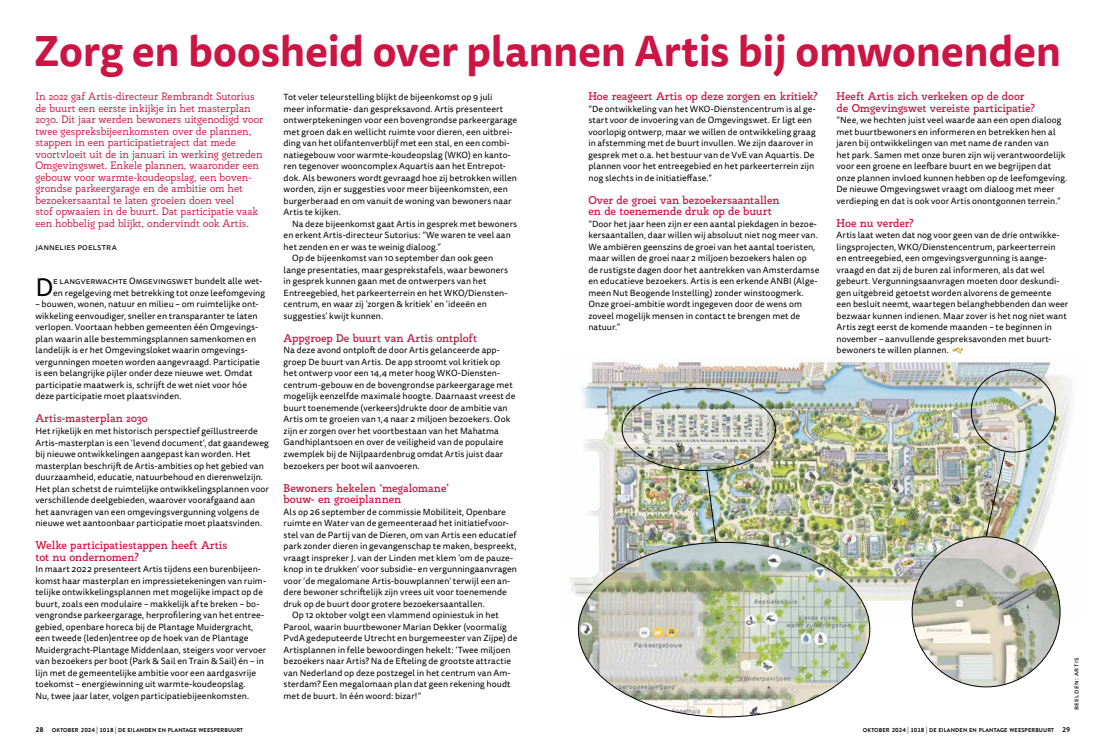
<style>
.page{position:relative;width:1106px;height:752px;background:#fff}
.page>*{position:absolute;margin:0;border:0;box-sizing:border-box;transform-origin:0 0}
.t1{font:700 42.2px "Tisa Sans Pro";letter-spacing:-.01em;color:#cb1544}
.t2{font:25.4px "Tisa Sans Pro";color:#000}
.t3{font:700 11px/11.5px "Rogliano";letter-spacing:-.01em;color:#cb1544}
.t4{font:10.5px/11.5px "Rogliano";color:#cb1544}
.t5{font:8.9px/11.5px "Tisa Sans Pro";letter-spacing:.005em;color:#000}
.t6{font:7px "Tisa Sans Pro";letter-spacing:.075em;color:#000}
.t7{font:700 5.6px "Brandon Grotesque";letter-spacing:.025em;color:#000}
.s1{font-size:7px}
.s2{font-size:6px}
</style>
<div class="page">
<svg style="left:952px;top:347px;width:10px;height:6px"></svg>
<img style="left:570px;top:357px;width:502px;height:260px">
<img style="left:578px;top:542px;width:291px;height:174px">
<svg style="left:705px;top:469px;width:12px;height:74px"></svg>
<img style="left:912px;top:536px;width:148px;height:149px">
<img style="left:984px;top:451px;width:22px;height:86px">
<h1 class="t1" style="left:34px;top:20px;width:1028px">Zorg en boosheid over plannen Artis bij omwonenden</h1>
<p class="t4" style="left:35px;top:90px;width:229px">In 2022 gaf Artis-directeur Rembrandt Sutorius de buurt een eerste inkijkje in het masterplan 2030. Dit jaar werden bewoners uitgenodigd voor twee gespreksbijeenkomsten over de plannen, stappen in een participatietraject dat mede voortvloeit uit de in januari in werking getreden Omgevingswet. Enkele plannen, waaronder een gebouw voor warmte-koudeopslag, een boven&shy;grondse parkeergarage en de ambitie om het bezoekersaantal te laten groeien doen veel<br>stof opwaaien in de buurt. Dat participatie vaak een hobbelig pad blijkt, ondervindt ook Artis.</p>
<p class="t5" style="left:35px;top:241px;width:83px">jannelies poelstra</p>
<h2 class="t2" style="left:35px;top:270px;width:19px">D</h2>
<p class="t5" style="left:53px;top:275px;width:213px">e langverwachte Omgevingswet bundelt alle wet&shy;en regelgeving met betrekking tot onze leefomgeving</p>
<p class="t5" style="left:35px;top:298px;width:226px">– bouwen, wonen, natuur en milieu – om ruimtelijke ont&shy;wikkeling eenvoudiger, sneller en transparanter te laten verlopen. Voortaan hebben gemeenten één Omgevings&shy;plan waarin alle bestemmingsplannen samenkomen en landelijk is er het Omgevingsloket waarin omgevings&shy;vergunningen moeten worden aangevraagd. Participatie is een belangrijke pijler onder deze nieuwe wet. Omdat participatie maatwerk is, schrijft de wet niet voor hóe deze participatie moet plaatsvinden.</p>
<p class="t3" style="left:35px;top:412px;width:114px">Artis-masterplan 2030</p>
<p class="t5" style="left:35px;top:425px;width:235px">Het rijkelijk en met historisch perspectief geïllustreerde Artis-masterplan is een ‘levend document’, dat gaandeweg bij nieuwe ontwikkelingen aangepast kan worden. Het masterplan beschrijft de Artis-ambities op het gebied van duurzaamheid, educatie, natuurbehoud en dierenwelzijn.<br>Het plan schetst de ruimtelijke ontwikkelingsplannen voor verschillende deelgebieden, waarover voorafgaand aan het aanvragen van een omgevingsvergunning volgens de nieuwe wet aantoonbaar participatie moet plaatsvinden.</p>
<p class="t3" style="left:35px;top:539px;width:193px">Welke participatiestappen heeft Artis tot nu ondernomen?</p>
<p class="t5" style="left:35px;top:563px;width:232px">In maart 2022 presenteert Artis tijdens een burenbijeen&shy;komst haar masterplan en impressietekeningen van ruim&shy;telijke ontwikkelingsplannen met mogelijke impact op de buurt, zoals een modulaire – makkelijk af te breken – bo&shy;vengrondse parkeergarage, herprofilering van het entree&shy;gebied, openbare horeca bij de Plantage Muidergracht, een tweede (leden)entree op de hoek van de Plantage Muidergracht-Plantage Middenlaan, steigers voor vervoer van bezoekers per boot (Park &amp; Sail en Train &amp; Sail) én – in lijn met de gemeentelijke ambitie voor een aardgasvrije toekomst – energiewinning uit warmte-koudeopslag.<br>Nu, twee jaar later, volgen participatiebijeenkomsten.</p>
<p class="t5" style="left:283px;top:91px;width:235px">Tot veler teleurstelling blijkt de bijeenkomst op 9 juli<br>meer informatie- dan gespreksavond. Artis presenteert ontwerptekeningen voor een bovengrondse parkeergarage met groen dak en wellicht ruimte voor dieren, een uitbrei&shy;ding van het olifantenverblijf met een stal, en een combi&shy;natiegebouw voor warmte-koudeopslag (WKO) en kanto&shy;ren tegenover wooncomplex Aquartis aan het Entrepot--- dok. Als bewoners wordt gevraagd hoe zij betrokken willen worden, zijn er suggesties voor meer bijeenkomsten, een burgerberaad en om vanuit de woning van bewoners naar Artis te kijken.</p>
<p class="t5" style="left:292px;top:218px;width:227px">Na deze bijeenkomst gaat Artis in gesprek met bewoners</p>
<p class="t5" style="left:283px;top:229px;width:229px">en erkent Artis-directeur Sutorius: “We waren te veel aan</p>
<p class="t5" style="left:283px;top:241px;width:159px">het zenden en er was te weinig dialoog.”</p>
<p class="t5" style="left:292px;top:252px;width:203px">Op de bijeenkomst van 10 september dan ook geen</p>
<p class="t5" style="left:283px;top:264px;width:226px">lange presentaties, maar gesprekstafels, waar bewoners</p>
<p class="t5" style="left:283px;top:275px;width:204px">in gesprek kunnen gaan met de ontwerpers van het</p>
<p class="t5" style="left:283px;top:287px;width:225px">Entreegebied, het parkeerterrein en het WKO/Diensten-</p>
<p class="t5" style="left:283px;top:298px;width:205px">centrum, en waar zij ‘zorgen &amp; kritiek’ en ‘ideeën en</p>
<p class="t5" style="left:283px;top:310px;width:101px">suggesties’ kwijt kunnen.</p>
<p class="t3" style="left:283px;top:332px;width:195px">Appgroep De buurt van Artis ontploft</p>
<p class="t5" style="left:283px;top:344px;width:233px">Na deze avond ontploft de door Artis gelanceerde app&shy;groep De buurt van Artis. De app stroomt vol kritiek op het ontwerp voor een 14,4 meter hoog WKO-Diensten&shy;centrum-gebouw en de bovengrondse parkeergarage met mogelijk eenzelfde maximale hoogte. Daarnaast vreest de buurt toenemende (verkeers)drukte door de ambitie van Artis om te groeien van 1,4 naar 2 miljoen bezoekers. Ook zijn er zorgen over het voortbestaan van het Mahatma Gandhiplantsoen en over de veiligheid van de populaire zwemplek bij de Nijlpaardenbrug omdat Artis juist daar bezoekers per boot wil aanvoeren.</p>
<p class="t3" style="left:283px;top:481px;width:167px">Bewoners hekelen ‘megalomane’ bouw- en groeiplannen</p>
<p class="t5" style="left:283px;top:505px;width:224px">Als op 26 september de commissie Mobiliteit, Openbare</p>
<p class="t5" style="left:283px;top:517px;width:227px">ruimte en Water van de gemeenteraad het initiatiefvoor-</p>
<p class="t5" style="left:283px;top:528px;width:235px">stel van de Partij van de Dieren, om van Artis een educatief</p>
<p class="t5" style="left:283px;top:540px;width:234px">park zonder dieren in gevangenschap te maken, bespreekt,</p>
<p class="t5" style="left:283px;top:551px;width:231px">vraagt inspreker J. van der Linden met klem ‘om de pauze-</p>
<p class="t5" style="left:283px;top:563px;width:235px">knop in te drukken’ voor subsidie- en vergunningaanvragen</p>
<p class="t5" style="left:283px;top:574px;width:228px">voor ‘de megalomane Artis-bouwplannen' terwijl een an-</p>
<p class="t5" style="left:283px;top:586px;width:225px">dere bewoner schriftelijk zijn vrees uit voor toenemende</p>
<p class="t5" style="left:283px;top:597px;width:203px">druk op de buurt door grotere bezoekersaantallen.</p>
<p class="t5" style="left:292px;top:609px;width:208px">Op 12 oktober volgt een vlammend opiniestuk in het</p>
<p class="t5" style="left:283px;top:620px;width:224px">Parool, waarin buurtbewoner Marian Dekker (voormalig</p>
<p class="t5" style="left:283px;top:632px;width:235px">PvdA gedeputeerde Utrecht en burgemeester van Zijpe) de</p>
<p class="t5" style="left:283px;top:643px;width:228px">Artisplannen in felle bewoordingen hekelt: ‘Twee miljoen</p>
<p class="t5" style="left:283px;top:655px;width:229px">bezoekers naar Artis? Na de Efteling de grootste attractie</p>
<p class="t5" style="left:283px;top:666px;width:228px">van Nederland op deze postzegel in het centrum van Am-</p>
<p class="t5" style="left:283px;top:678px;width:228px">sterdam? Een megalomaan plan dat geen rekening houdt</p>
<p class="t5" style="left:283px;top:689px;width:139px">met de buurt. In één woord: bizar!”</p>
<p class="t3" style="left:588px;top:90px;width:231px">Hoe reageert Artis op deze zorgen en kritiek?</p>
<p class="t5" style="left:588px;top:103px;width:229px">“De ontwikkeling van het WKO-Dienstencentrum is al ge&shy;start voor de invoering van de Omgevingswet. Er ligt een voorlopig ontwerp, maar we willen de ontwikkeling graag in afstemming met de buurt invullen. We zijn daarover in gesprek met o.a. het bestuur van de VvE van Aquartis. De plannen voor het entreegebied en het parkeerterrein zijn nog slechts in de initiatieffase.”</p>
<p class="t3" style="left:588px;top:194px;width:193px">Over de groei van bezoekersaantallen en de toenemende druk op de buurt</p>
<p class="t5" style="left:588px;top:218px;width:232px">“Door het jaar heen zijn er een aantal piekdagen in bezoe&shy;kersaantallen, daar willen wij absoluut niet nog meer van.<br>We ambiëren geenszins de groei van het aantal toeristen, maar willen de groei naar 2 miljoen bezoekers halen op<br>de rustigste dagen door het aantrekken van Amsterdamse en educatieve bezoekers. Artis is een erkende ANBI (Alge&shy;meen Nut Beogende Instelling) zonder winstoogmerk.<br>Onze groei-ambitie wordt ingegeven door de wens om zoveel mogelijk mensen in contact te brengen met de natuur.”</p>
<p class="t3" style="left:836px;top:90px;width:200px">Heeft Artis zich verkeken op de door de Omgevingswet vereiste participatie?</p>
<p class="t5" style="left:836px;top:114px;width:232px">“Nee, we hechten juist veel waarde aan een open dialoog met buurtbewoners en informeren en betrekken hen al jaren bij ontwikkelingen van met name de randen van<br>het park. Samen met onze buren zijn wij verantwoordelijk voor een groene en leefbare buurt en we begrijpen dat onze plannen invloed kunnen hebben op de leefomgeving.<br>De nieuwe Omgevingswet vraagt om dialoog met meer verdieping en dat is ook voor Artis onontgonnen terrein.”</p>
<p class="t3" style="left:836px;top:217px;width:79px">Hoe nu verder?</p>
<p class="t5" style="left:836px;top:229px;width:233px">Artis laat weten dat nog voor geen van de drie ontwikke&shy;lingsprojecten, WKO/Dienstencentrum, parkeerterrein<br>en entreegebied, een omgevingsvergunning is aange&shy;vraagd en dat zij de buren zal informeren, als dat wel gebeurt. Vergunningsaanvragen moeten door deskundi&shy;gen uitgebreid getoetst worden alvorens de gemeente een besluit neemt, waartegen belanghebbenden dan weer bezwaar kunnen indienen. Maar zover is het nog niet want Artis zegt eerst de komende maanden – te beginnen in november – aanvullende gespreksavonden met buurt&shy;bewoners te willen plannen.</p>
<p class="t6" style="left:1071px;top:710px;width:54px;rotate:-90deg">beelden: artis</p>
<p class="t7" style="left:35px;top:725px;width:209px"><span class="s1">28</span> OKTOBER <span class="s2">2024</span> <span class="s1">|</span> <span class="s2">1018</span> <span class="s1">|</span> DE EILANDEN EN PLANTAGE WEESPERBUURT</p>
<p class="t7" style="left:862px;top:725px;width:209px">OKTOBER <span class="s2">2024</span> <span class="s1">|</span> <span class="s2">1018</span> <span class="s1">|</span> DE EILANDEN EN PLANTAGE WEESPERBUURT <span class="s1">29</span></p>
</div>
